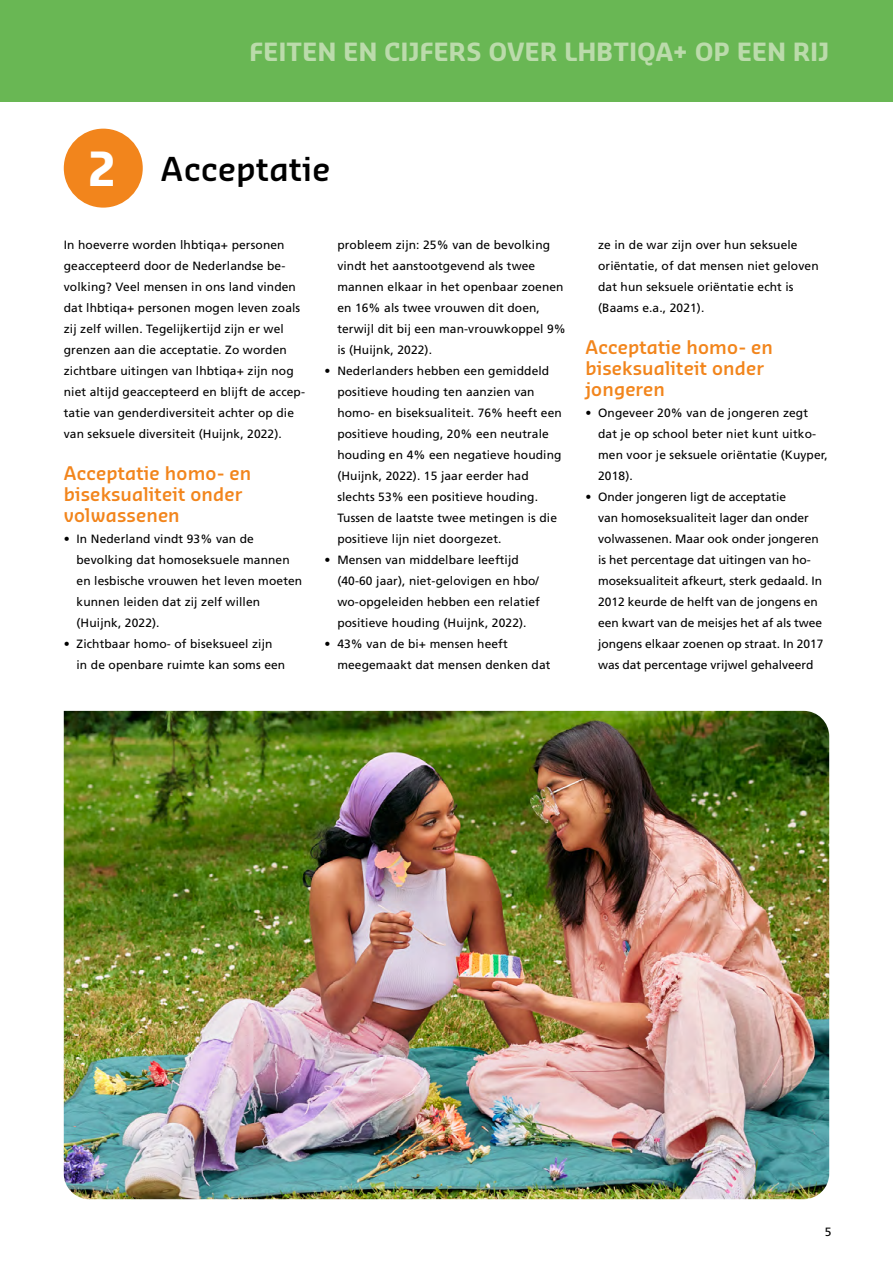
<style>
.page{position:relative;width:893px;height:1263px;background:#fff}
.page>*{position:absolute;margin:0;border:0;box-sizing:border-box;transform-origin:0 0}
.t1{font:700 45px "Sansa Pro";color:#fff}
.t2{font:600 31.5px "Sansa Pro";letter-spacing:.015em;color:#000}
.t3{font:700 24px "Sansa Pro";letter-spacing:.01em;color:#bbdbab}
.t4{font:600 18px/21px "Sansa Pro";letter-spacing:.01em;color:#f2851c}
.t5{font:12px/21px "Frutiger LT Pro";letter-spacing:.01em;color:#000}
</style>
<div class="page">
<div style="left:0;top:0;width:893px;height:102px;background:#69b754"></div>
<img style="left:64px;top:711px;width:765px;height:488px">
<div style="left:64px;top:129px;width:79px;height:79px;background:#f2851c;border-radius:50%"></div>
<h3 class="t3" style="left:250px;top:35px;width:581px">FEITEN EN CIJFERS OVER LHBTIQA+ OP EEN RIJ</h3>
<h1 class="t1" style="left:88px;top:139px;width:30px">2</h1>
<h2 class="t2" style="left:161px;top:148px;width:171px">Acceptatie</h2>
<p class="t5" style="left:64px;top:234px;width:243px">In hoeverre worden lhbtiqa+ personen geaccepteerd door de Nederlandse be&shy;volking? Veel mensen in ons land vinden dat lhbtiqa+ personen mogen leven zoals zij zelf willen. Tegelijkertijd zijn er wel grenzen aan die acceptatie. Zo worden zichtbare uitingen van lhbtiqa+ zijn nog niet altijd geaccepteerd en blijft de accep&shy;tatie van genderdiversiteit achter op die van seksuele diversiteit (Huijnk, 2022).</p>
<h3 class="t4" style="left:64px;top:462px;width:189px">Acceptatie homo- en biseksualiteit onder volwassenen</h3>
<p class="t5" style="left:77px;top:528px;width:227px;text-indent:-13px">• In Nederland vindt 93% van de bevolking dat homoseksuele mannen en lesbische vrouwen het leven moeten kunnen leiden dat zij zelf willen (Huijnk, 2022).</p>
<p class="t5" style="left:77px;top:633px;width:210px;text-indent:-13px">• Zichtbaar homo- of biseksueel zijn in de openbare ruimte kan soms een</p>
<p class="t5" style="left:337px;top:234px;width:230px">probleem zijn: 25% van de bevolking vindt het aanstootgevend als twee mannen elkaar in het openbaar zoenen en 16% als twee vrouwen dit doen, terwijl dit bij een man-vrouwkoppel 9% is (Huijnk, 2022).</p>
<p class="t5" style="left:337px;top:360px;width:226px;text-indent:-13px">• Nederlanders hebben een gemiddeld positieve houding ten aanzien van homo- en biseksualiteit. 76% heeft een positieve houding, 20% een neutrale houding en 4% een negatieve houding (Huijnk, 2022). 15 jaar eerder had slechts 53% een positieve houding.<br>Tussen de laatste twee metingen is die positieve lijn niet doorgezet.</p>
<p class="t5" style="left:337px;top:549px;width:204px;text-indent:-13px">• Mensen van middelbare leeftijd (40-60 jaar), niet-gelovigen en hbo/ wo-opgeleiden hebben een relatief positieve houding (Huijnk, 2022).</p>
<p class="t5" style="left:337px;top:633px;width:215px;text-indent:-13px">• 43% van de bi+ mensen heeft meegemaakt dat mensen denken dat</p>
<p class="t5" style="left:598px;top:234px;width:222px">ze in de war zijn over hun seksuele oriëntatie, of dat mensen niet geloven dat hun seksuele oriëntatie echt is (Baams e.a., 2021).</p>
<h3 class="t4" style="left:585px;top:336px;width:189px">Acceptatie homo- en biseksualiteit onder jongeren</h3>
<p class="t5" style="left:598px;top:402px;width:231px;text-indent:-13px">• Ongeveer 20% van de jongeren zegt dat je op school beter niet kunt uitko&shy;men voor je seksuele oriëntatie (Kuyper,<br>2018).</p>
<p class="t5" style="left:598px;top:486px;width:227px;text-indent:-13px">• Onder jongeren ligt de acceptatie<br>van homoseksualiteit lager dan onder volwassenen. Maar ook onder jongeren is het percentage dat uitingen van ho&shy;moseksualiteit afkeurt, sterk gedaald. In 2012 keurde de helft van de jongens en een kwart van de meisjes het af als twee jongens elkaar zoenen op straat. In 2017 was dat percentage vrijwel gehalveerd</p>
<p class="t5" style="left:825px;top:1221px;width:8px">5</p>
</div>
